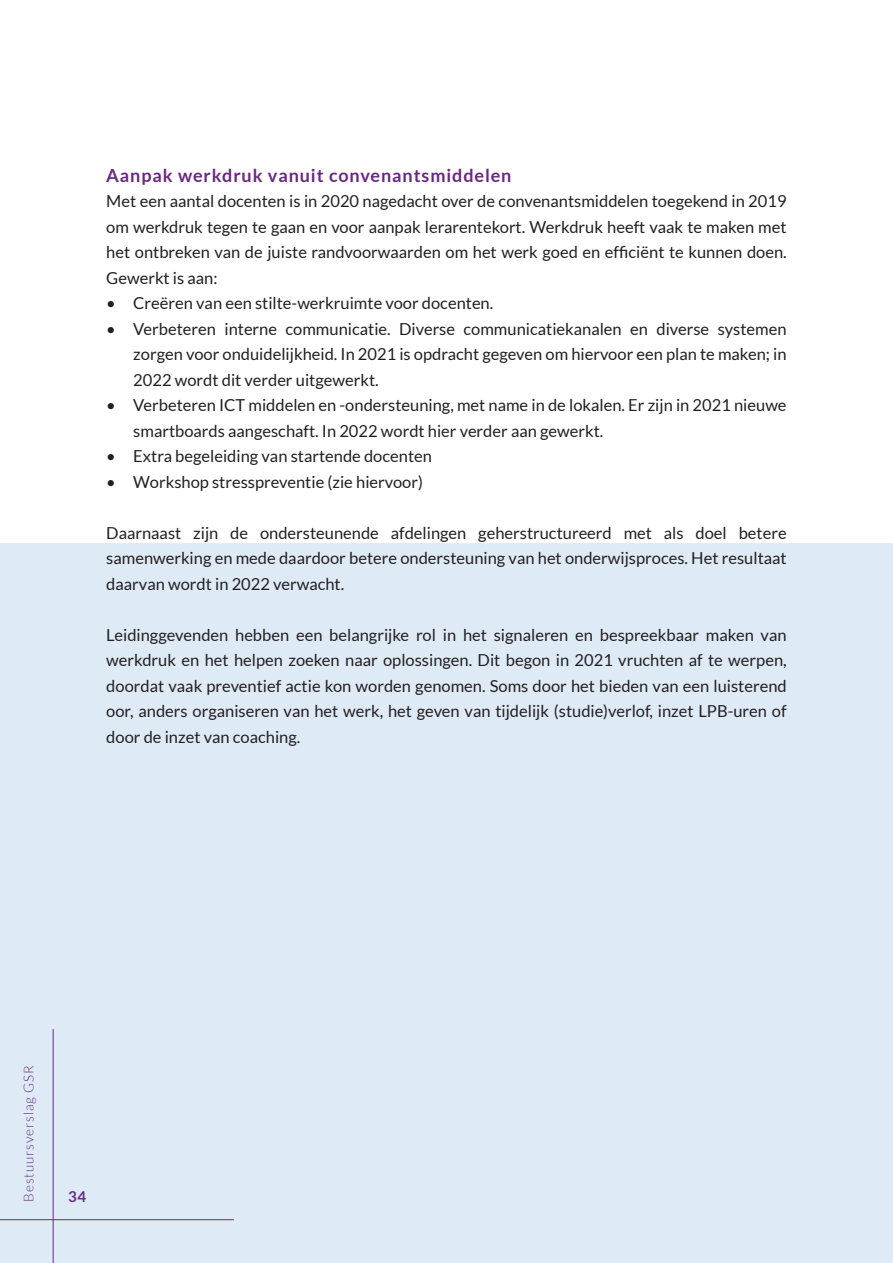
<style>
.page{position:relative;width:893px;height:1263px;background:#fff}
.page>*{position:absolute;margin:0;border:0;box-sizing:border-box;transform-origin:0 0}
.Tussenkop{font:700 18px "Lato";letter-spacing:.05em;color:#682a7e}
.Platte_tekst{font:16.5px/25.5px "Lato";color:#231f20;text-align:justify}
.t1{font:700 15px "Lato";color:#682a7e}
.t2{font:300 13.5px "Lato";letter-spacing:.06em;color:#682a7e}
</style>
<div class="page">
<div style="left:0;top:544px;width:893px;height:719px;background:#deebf7"></div>
<hr style="left:53px;top:1029px;width:1px;height:234px;background:#69297e">
<hr style="left:0;top:1219px;width:234px;height:1px;background:#682a7e">
<p class="Tussenkop" style="left:106px;top:165px;width:407px">Aanpak werkdruk vanuit convenantsmiddelen</p>
<p class="Platte_tekst" style="left:106px;top:188px;width:682px">Met een aantal docenten is in 2020 nagedacht over de convenantsmiddelen toegekend in 2019 om werkdruk tegen te gaan en voor aanpak lerarentekort. Werkdruk heeft vaak te maken met het ontbreken van de juiste randvoorwaarden om het werk goed en efficiënt te kunnen doen.<br>Gewerkt is aan:</p>
<p class="Platte_tekst" style="left:106px;top:290px;width:388px">• Creëren van een stilte-werkruimte voor docenten.</p>
<p class="Platte_tekst" style="left:133px;top:316px;width:655px;text-indent:-27px">• Verbeteren interne communicatie. Diverse communicatiekanalen en diverse systemen zorgen voor onduidelijkheid. In 2021 is opdracht gegeven om hiervoor een plan te maken; in 2022 wordt dit verder uitgewerkt.</p>
<p class="Platte_tekst" style="left:133px;top:392px;width:655px;text-indent:-27px">• Verbeteren ICT middelen en -ondersteuning, met name in de lokalen. Er zijn in 2021 nieuwe smartboards aangeschaft. In 2022 wordt hier verder aan gewerkt.</p>
<p class="Platte_tekst" style="left:106px;top:443px;width:327px">• Extra begeleiding van startende docenten</p>
<p class="Platte_tekst" style="left:106px;top:469px;width:318px">• Workshop stresspreventie (zie hiervoor)</p>
<p class="Platte_tekst" style="left:106px;top:520px;width:682px">Daarnaast zijn de ondersteunende afdelingen geherstructureerd met als doel betere samenwerking en mede daardoor betere ondersteuning van het onderwijsproces. Het resultaat daarvan wordt in 2022 verwacht.</p>
<p class="Platte_tekst" style="left:106px;top:622px;width:682px">Leidinggevenden hebben een belangrijke rol in het signaleren en bespreekbaar maken van werkdruk en het helpen zoeken naar oplossingen. Dit begon in 2021 vruchten af te werpen, doordat vaak preventief actie kon worden genomen. Soms door het bieden van een luisterend oor, anders organiseren van het werk, het geven van tijdelijk (studie)verlof, inzet LPB-uren of door de inzet van coaching.</p>
<p class="t2" style="left:22px;top:1201px;width:137px;rotate:-90deg">Bestuursverslag GSR</p>
<p class="t1" style="left:68px;top:1187px;width:19px">34</p>
</div>
